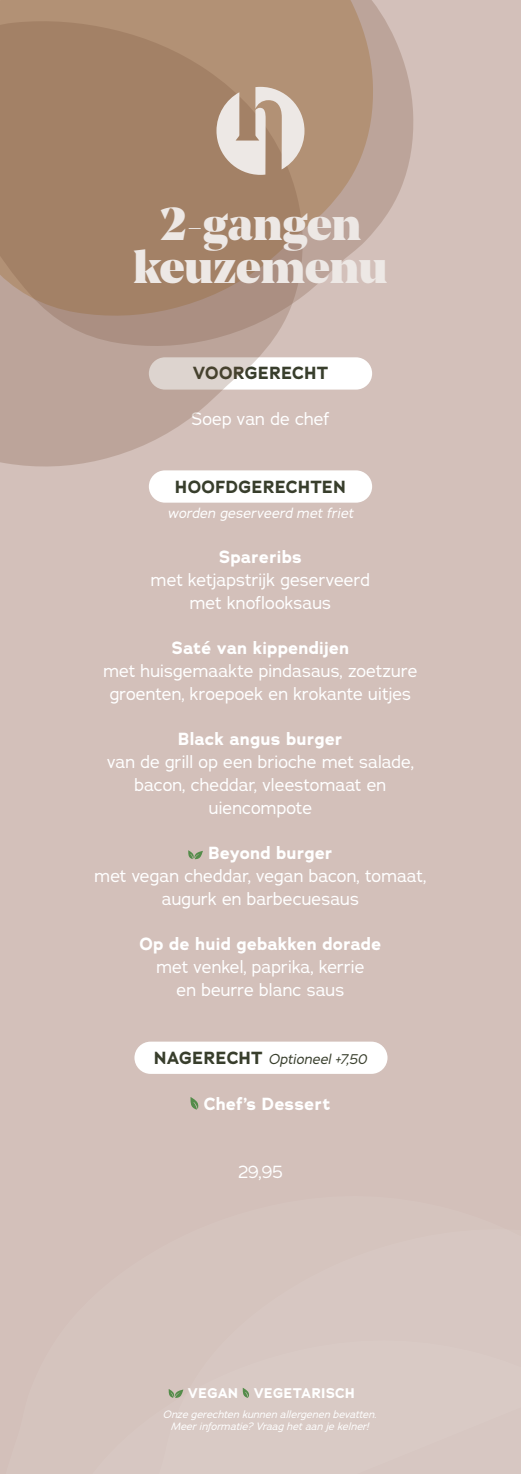
<style>
.page{position:relative;width:521px;height:1474px;background:#fff}
.page>*{position:absolute;margin:0;border:0;box-sizing:border-box;transform-origin:0 0}
.t1{font:900 46.02px "Noe Display";letter-spacing:-.005em;color:#ede8e5}
.t2{font:17.5px/22.8px "Adrianna";color:#fff;text-align:center}
.t3{font:700 17.5px "Adrianna";letter-spacing:.005em;color:#fff}
.t4{font:700 17.5px "Adrianna";letter-spacing:.02em;color:#383e2c}
.t5{font:italic 14px "Adrianna";color:#fff}
.t6{font:italic 14px "Adrianna";color:#383e2c}
.No_Spacing{font:700 14px "Adrianna";letter-spacing:.02em;color:#fff}
.No_Spacing-2{font:italic 10.33px "Adrianna";letter-spacing:.01em;color:#fff}
.s1{font-weight:700;font-style:normal;font-size:17.5px}
</style>
<div class="page">
<div style="left:0;top:0;width:521px;height:1473px;background:#d3c0ba"></div>
<div style="left:134px;top:1041px;width:253px;height:32px;background:#fff;border-radius:16px"></div>
<div style="left:149px;top:470px;width:223px;height:32px;background:#fff;border-radius:16px"></div>
<div style="left:149px;top:357px;width:223px;height:32px;background:#fff;border-radius:16px"></div>
<svg style="left:188px;top:850px;width:15px;height:9px"></svg>
<svg style="left:190px;top:1097px;width:9px;height:12px"></svg>
<div style="left:160px;top:1341px;width:361px;height:132px;background:#d9cac5"></div>
<svg style="left:0;top:0;width:413px;height:296px"></svg>
<svg style="left:0;top:19px;width:303px;height:448px;background:#b19480"></svg>
<svg style="left:216px;top:87px;width:88px;height:88px;background:#ccbaab"></svg>
<svg style="left:168px;top:1388px;width:15px;height:9px"></svg>
<svg style="left:242px;top:1387px;width:7px;height:10px"></svg>
<p class="t1" style="left:160px;top:194px;width:203px">2-gangen</p>
<p class="t1" style="left:133px;top:236px;width:256px">keuzemenu</p>
<p class="t4" style="left:193px;top:362px;width:137px">VOORGERECHT</p>
<p class="t2" style="left:191px;top:407px;width:139px">Soep van de chef</p>
<p class="t4" style="left:175px;top:475px;width:172px">HOOFDGERECHTEN</p>
<p class="t5" style="left:168px;top:504px;width:190px">worden geserveerd met friet</p>
<p class="t3" style="left:219px;top:545px;width:84px">Spareribs</p>
<p class="t2" style="left:151px;top:568px;width:221px">met ketjapstrijk geserveerd</p>
<p class="t2" style="left:190px;top:591px;width:143px">met knoflooksaus</p>
<p class="t3" style="left:172px;top:636px;width:179px">Saté van kippendijen</p>
<p class="t2" style="left:103px;top:659px;width:316px">met huisgemaakte pindasaus, zoetzure groenten, kroepoek en krokante uitjes</p>
<p class="t3" style="left:178px;top:727px;width:166px">Black angus burger</p>
<p class="t2" style="left:107px;top:750px;width:308px">van de grill op een brioche met salade, bacon, cheddar, vleestomaat en uiencompote</p>
<p class="t3" style="left:208px;top:841px;width:126px">Beyond burger</p>
<p class="t2" style="left:95px;top:864px;width:333px">met vegan cheddar, vegan bacon, tomaat,</p>
<p class="t2" style="left:162px;top:886px;width:199px">augurk en barbecuesaus</p>
<p class="t3" style="left:139px;top:932px;width:244px">Op de huid gebakken dorade</p>
<p class="t2" style="left:156px;top:955px;width:210px">met venkel, paprika, kerrie</p>
<p class="t2" style="left:177px;top:977px;width:169px">en beurre blanc saus</p>
<p class="t6" style="left:154px;top:1050px;width:217px"><span class="s1">N AG E R E C H T</span> Optioneel +7,50</p>
<p class="t3" style="left:204px;top:1091px;width:128px">Chef’s Dessert</p>
<p class="t2" style="left:238px;top:1159px;width:46px">29,95</p>
<p class="No_Spacing" style="left:188px;top:1383px;width:168px">VEGAN VEGETARISCH</p>
<p class="No_Spacing-2" style="left:163px;top:1407px;width:215px">Onze gerechten kunnen allergenen bevatten.</p>
<p class="No_Spacing-2" style="left:171px;top:1419px;width:199px">Meer informatie? Vraag het aan je kelner!</p>
</div>
